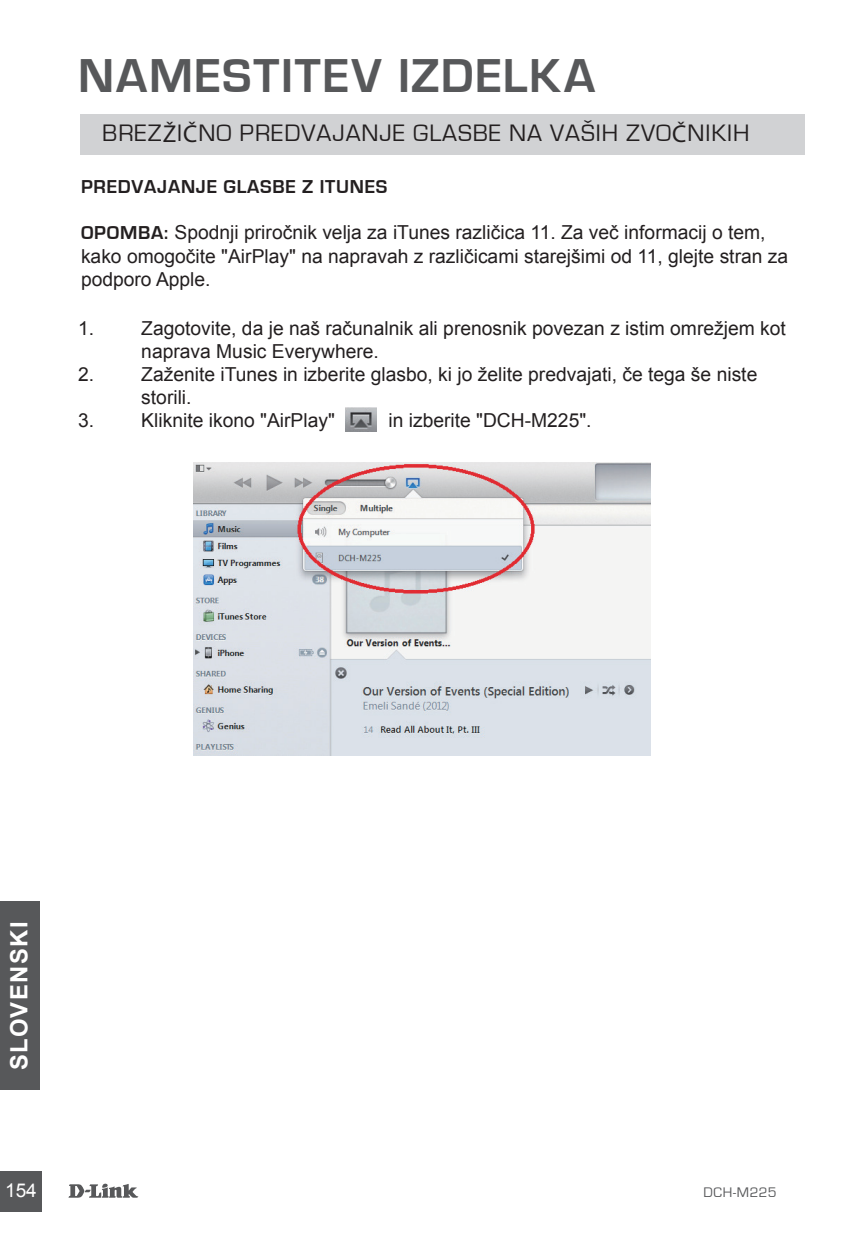
<style>
.page{position:relative;width:844px;height:1241px;background:#fff}
.page>*{position:absolute;margin:0;border:0;box-sizing:border-box;transform-origin:0 0}
.t1{font:700 49px "Eurostile";letter-spacing:.035em;color:#57585a}
.t2{font:24.5px "Eurostile";letter-spacing:.04em;color:#231f20}
.t3{font:700 23.8px "Arial";letter-spacing:.06em;color:#fff}
.t4{font:19.25px/23.1px "Arial";color:#231f20}
.t5{font:700 19.25px "Eurostile";letter-spacing:.04em;color:#231f20}
.t6{font:18.9px "Arial";color:#fff}
.t7{font:14.35px "Eurostile";letter-spacing:.035em;color:#57585a}
.s1{font-family:"Myriad Pro"}
.s2{font-family:"Eurostile";font-weight:700}
</style>
<div class="page">
<svg style="left:68px;top:1183px;width:70px;height:14px"></svg>
<div style="left:0;top:1170px;width:41px;height:41px;background:#57585a"></div>
<div style="left:0;top:900px;width:40px;height:188px;background:#57585a"></div>
<div style="left:80px;top:115px;width:724px;height:40px;background:#d1d2d4"></div>
<img style="left:193px;top:462px;width:457px;height:293px">
<img style="left:345px;top:407px;width:31px;height:24px">
<h1 class="t1" style="left:78px;top:49px;width:518px">NAMESTITEV IZDELKA</h1>
<p class="t2" style="left:102px;top:120px;width:648px">BREZ<span class="s1">Ž</span>I<span class="s1">Č</span>NO PREDVAJANJE GLASBE NA VAŠIH ZVO<span class="s1">Č</span>NIKIH</p>
<p class="t5" style="left:81px;top:176px;width:308px">PREDVAJANJE GLASBE Z ITUNES</p>
<p class="t4" style="left:81px;top:221px;width:708px"><span class="s2">OPOMBA:</span> Spodnji priročnik velja za iTunes različica 11. Za več informacij o tem, kako omogočite "AirPlay" na napravah z različicami starejšimi od 11, glejte stran za podporo Apple.</p>
<p class="t4" style="left:78px;top:316px;width:18px">1.</p>
<p class="t4" style="left:141px;top:316px;width:646px">Zagotovite, da je naš računalnik ali prenosnik povezan z istim omrežjem kot naprava Music Everywhere.</p>
<p class="t4" style="left:78px;top:363px;width:18px">2.</p>
<p class="t4" style="left:141px;top:363px;width:617px">Zaženite iTunes in izberite glasbo, ki jo želite predvajati, če tega še niste storili.</p>
<p class="t4" style="left:78px;top:409px;width:18px">3.</p>
<p class="t4" style="left:141px;top:409px;width:195px">Kliknite ikono "AirPlay"</p>
<p class="t4" style="left:388px;top:409px;width:204px">in izberite "DCH-M225".</p>
<p class="t3" style="left:3px;top:1069px;width:150px;rotate:-90deg">SLOVENSKI</p>
<p class="t6" style="left:5px;top:1178px;width:33px">154</p>
<p class="t7" style="left:703px;top:1184px;width:74px">DCH-M225</p>
</div>
